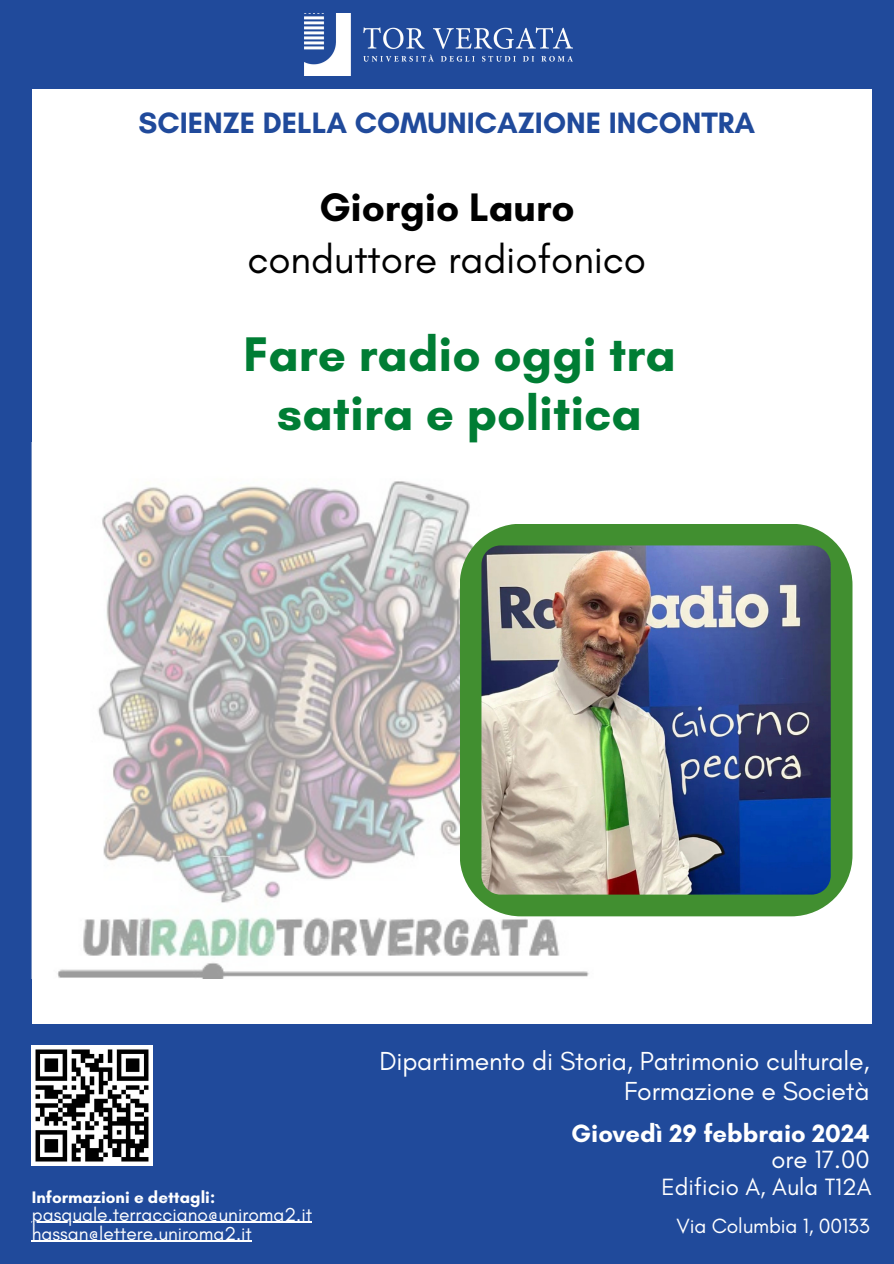
<style>
.page{position:relative;width:894px;height:1264px;background:#fff}
.page>*{position:absolute;margin:0;border:0;box-sizing:border-box;transform-origin:0 0}
.t1{font:700 49.5px/58.5px "Glacial Indifference";color:#007d34;text-align:center}
.t2{font:40.5px/51.8px "Glacial Indifference";letter-spacing:-.005em;color:#000;text-align:center}
.t3{font:700 30px "Glacial Indifference";color:#204a9b}
.t4{font:26.55px/30.3px "Glacial Indifference";letter-spacing:-.01em;color:#fff;text-align:right}
.t5{font:700 25.5px/25.8px "Glacial Indifference";color:#fff;text-align:right}
.t6{font:24px "Glacial Indifference";color:#fff}
.t7{font:21px "Glacial Indifference";letter-spacing:-.01em;color:#fff}
.t8{font:19.2px "Glacial Indifference";color:#fff}
.t9{font:700 16.95px "Glacial Indifference";color:#fff}
.s1{font-weight:700}
.s2{font-weight:400}
</style>
<div class="page">
<div style="left:0;top:0;width:893px;height:1263px;background:#204a9b"></div>
<div style="left:32px;top:89px;width:839px;height:934px;background:#fff"></div>
<img style="left:32px;top:1045px;width:120px;height:120px">
<img style="left:57px;top:481px;width:654px;height:497px">
<svg style="left:214px;top:855px;width:15px;height:2px"></svg>
<img style="left:304px;top:14px;width:268px;height:62px">
<div style="left:459px;top:523px;width:393px;height:393px;background:#418f30;border-radius:61px"></div>
<img style="left:481px;top:545px;width:349px;height:349px">
<hr style="left:32px;top:1221px;width:280px;height:1px;background:#fff">
<hr style="left:32px;top:1240px;width:220px;height:1px;background:#fff">
<p class="t3" style="left:138px;top:104px;width:618px">SCIENZE DELLA COMUNICAZIONE INCONTRA</p>
<h2 class="t2" style="left:247px;top:181px;width:400px"><span class="s1">Giorgio Lauro </span>conduttore radiofonico</h2>
<h1 class="t1" style="left:243px;top:324px;width:434px">Fare radio oggi tra satira e politica</h1>
<p class="t4" style="left:379px;top:1045px;width:491px">Dipartimento di Storia, Patrimonio culturale,<br>Formazione e Società</p>
<p class="t9" style="left:32px;top:1186px;width:185px">Informazioni e dettagli:</p>
<p class="t8" style="left:32px;top:1202px;width:281px">pasquale.terracciano@uniroma2.it</p>
<p class="t8" style="left:32px;top:1221px;width:221px">hassan@lettere.uniroma2.it</p>
<h4 class="t5" style="left:571px;top:1119px;width:300px">Giovedì 29 febbraio 2024 <span class="s2">ore 17.00</span></h4>
<h4 class="t6" style="left:661px;top:1172px;width:212px">Edificio A, Aula T12A</h4>
<h4 class="t7" style="left:676px;top:1212px;width:194px">Via Columbia 1, 00133</h4>
</div>
